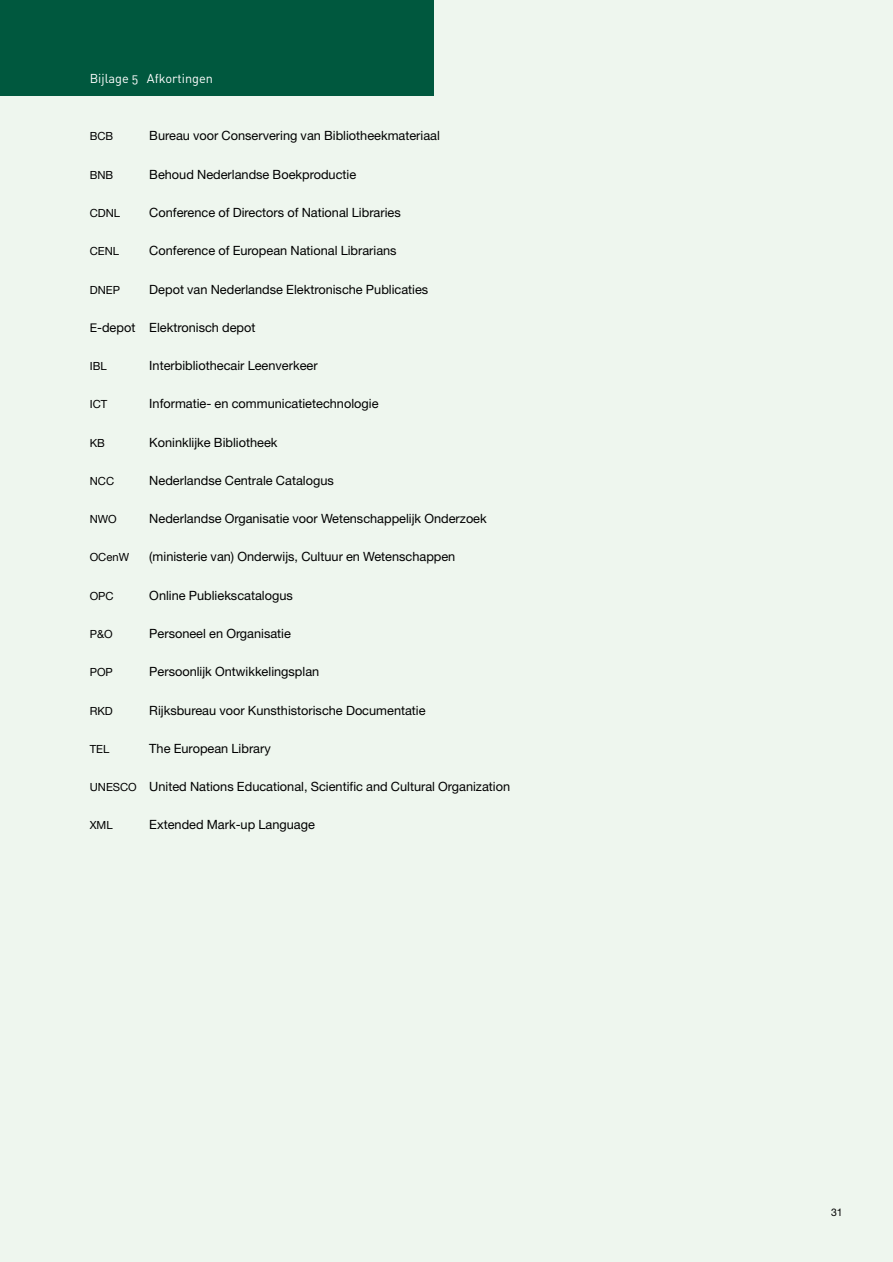
<style>
.page{position:relative;width:893px;height:1262px;background:#fff}
.page>*{position:absolute;margin:0;border:0;box-sizing:border-box;transform-origin:0 0}
.t1{font:12.75px "Helvetica Neue";color:#000}
.t2{font:12.75px "DIN Regular Alternate";color:#fff}
.t3{font:11.25px "Helvetica Neue";color:#000}
.t4{font:10.5px "Helvetica Neue";color:#000}
.s1{font-size:12px}
.s2{font-size:11.25px}
</style>
<div class="page">
<div style="left:0;top:0;width:892px;height:1261px;background:#eef6ee"></div>
<div style="left:0;top:0;width:434px;height:96px;background:#00583e"></div>
<p class="t2" style="left:90px;top:74px;width:125px">Bijlage 5 Afkortingen</p>
<p class="t3" style="left:90px;top:132px;width:25px">BCB</p>
<p class="t1" style="left:149px;top:131px;width:292px">Bureau voor Conservering van Bibliotheekmateriaal</p>
<p class="t3" style="left:90px;top:171px;width:25px">BNB</p>
<p class="t1" style="left:149px;top:169px;width:208px">Behoud Nederlandse Boekproductie</p>
<p class="t3" style="left:90px;top:209px;width:32px">CDNL</p>
<p class="t1" style="left:149px;top:208px;width:253px">Conference of Directors of National Libraries</p>
<p class="t3" style="left:90px;top:247px;width:31px">CENL</p>
<p class="t1" style="left:149px;top:246px;width:249px">Conference of European National Librarians</p>
<p class="t3" style="left:90px;top:285px;width:32px">DNEP</p>
<p class="t1" style="left:149px;top:284px;width:280px">Depot van Nederlandse Elektronische Publicaties</p>
<p class="t1" style="left:90px;top:323px;width:167px"><span class="s1">E</span>-depot Elektronisch depot</p>
<p class="t3" style="left:90px;top:362px;width:18px">IBL</p>
<p class="t1" style="left:149px;top:361px;width:170px">Interbibliothecair Leenverkeer</p>
<p class="t3" style="left:90px;top:400px;width:19px">ICT</p>
<p class="t1" style="left:149px;top:399px;width:231px">Informatie- en communicatietechnologie</p>
<p class="t3" style="left:90px;top:438px;width:17px">KB</p>
<p class="t1" style="left:149px;top:437px;width:130px">Koninklijke Bibliotheek</p>
<p class="t3" style="left:90px;top:477px;width:26px">NCC</p>
<p class="t1" style="left:149px;top:476px;width:186px">Nederlandse Centrale Catalogus</p>
<p class="t3" style="left:90px;top:515px;width:29px">NWO</p>
<p class="t1" style="left:149px;top:514px;width:339px">Nederlandse Organisatie voor Wetenschappelijk Onderzoek</p>
<p class="t3" style="left:90px;top:553px;width:41px">OCenW</p>
<p class="t1" style="left:149px;top:552px;width:307px">(ministerie van) Onderwijs, Cultuur en Wetenschappen</p>
<p class="t3" style="left:90px;top:591px;width:25px">OPC</p>
<p class="t1" style="left:149px;top:590px;width:145px">Online Publiekscatalogus</p>
<p class="t3" style="left:90px;top:630px;width:24px">P&amp;O</p>
<p class="t1" style="left:149px;top:629px;width:143px">Personeel en Organisatie</p>
<p class="t3" style="left:90px;top:668px;width:25px">POP</p>
<p class="t1" style="left:149px;top:667px;width:171px">Persoonlijk Ontwikkelingsplan</p>
<p class="t3" style="left:90px;top:706px;width:25px">RKD</p>
<p class="t1" style="left:149px;top:705px;width:278px">Rijksbureau voor Kunsthistorische Documentatie</p>
<p class="t3" style="left:90px;top:745px;width:21px">TEL</p>
<p class="t1" style="left:149px;top:743px;width:123px">The European Library</p>
<p class="t1" style="left:90px;top:782px;width:422px"><span class="s2">UNESCO</span> United Nations Educational, Scientific and Cultural Organization</p>
<p class="t3" style="left:90px;top:821px;width:24px">XML</p>
<p class="t1" style="left:149px;top:820px;width:167px">Extended Mark-up Language</p>
<p class="t4" style="left:831px;top:1208px;width:13px">31</p>
</div>
